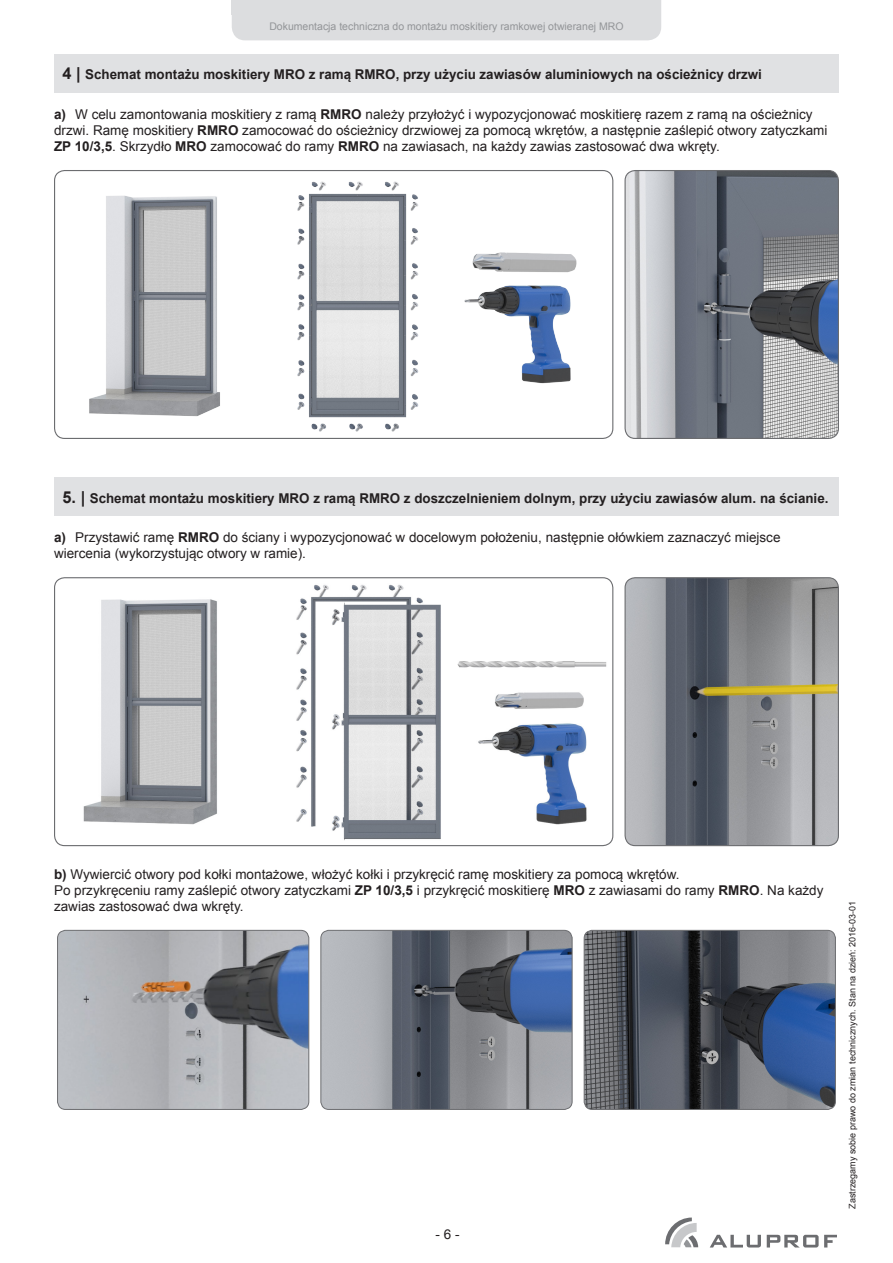
<style>
.page{position:relative;width:893px;height:1263px;background:#fff}
.page>*{position:absolute;margin:0;border:0;box-sizing:border-box;transform-origin:0 0}
.t1{font:13.5px/16.2px "Arial";color:#231f20}
.t2{font:700 13.5px "Arial";color:#231f20}
.t3{font:10.5px "Arial";color:#939598}
.t4{font:9px "Arial";color:#231f20}
.s1{font-size:16.5px}
.s2{font-weight:700}
</style>
<div class="page">
<svg style="left:665px;top:1217px;width:33px;height:30px"></svg>
<svg style="left:710px;top:1235px;width:51px;height:12px"></svg>
<svg style="left:767px;top:1235px;width:70px;height:12px"></svg>
<div style="left:232px;top:0;width:429px;height:40px;background:#dcdddf"></div>
<div style="left:54px;top:54px;width:785px;height:38px;background:#e0e1e3"></div>
<img style="left:55px;top:171px;width:522px;height:266px">
<div style="left:54px;top:170px;width:559px;height:269px;border:1px solid #6c6d70;border-radius:10px"></div>
<img style="left:626px;top:171px;width:212px;height:267px">
<div style="left:624px;top:170px;width:215px;height:269px;border:1px solid #6c6d70;border-radius:10px"></div>
<div style="left:54px;top:477px;width:785px;height:39px;background:#e0e1e3"></div>
<img style="left:55px;top:578px;width:557px;height:266px">
<div style="left:54px;top:577px;width:559px;height:269px;border:1px solid #6c6d70;border-radius:10px"></div>
<img style="left:626px;top:578px;width:212px;height:268px">
<div style="left:624px;top:577px;width:215px;height:269px;border:1px solid #6c6d70;border-radius:10px"></div>
<img style="left:59px;top:930px;width:250px;height:178px">
<div style="left:57px;top:930px;width:252px;height:180px;border:1px solid #6c6d70;border-radius:8px"></div>
<img style="left:322px;top:930px;width:249px;height:178px">
<div style="left:320px;top:930px;width:253px;height:180px;border:1px solid #6c6d70;border-radius:8px"></div>
<img style="left:584px;top:930px;width:250px;height:179px">
<div style="left:584px;top:930px;width:252px;height:180px;border:1px solid #6c6d70;border-radius:8px"></div>
<p class="t3" style="left:269px;top:19px;width:356px">Dokumentacja techniczna do montażu moskitiery ramkowej otwieranej MRO</p>
<p class="t2" style="left:63px;top:65px;width:701px"><span class="s1">4 |</span> Schemat montażu moskitiery MRO z ramą RMRO, przy użyciu zawiasów aluminiowych na ościeżnicy drzwi</p>
<p class="t1" style="left:54px;top:106px;width:775px"><span class="s2">a)</span> W celu zamontowania moskitiery z ramą <span class="s2">RMRO</span> należy przyłożyć i wypozycjonować moskitierę razem z ramą na ościeżnicy drzwi. Ramę moskitiery <span class="s2">RMRO</span> zamocować do ościeżnicy drzwiowej za pomocą wkrętów, a następnie zaślepić otwory zatyczkami<br><span class="s2">ZP 10/3,5</span>. Skrzydło <span class="s2">MRO</span> zamocować do ramy <span class="s2">RMRO</span> na zawiasach, na każdy zawias zastosować dwa wkręty.</p>
<p class="t2" style="left:63px;top:488px;width:767px"><span class="s1">5. |</span> Schemat montażu moskitiery MRO z ramą RMRO z doszczelnieniem dolnym, przy użyciu zawiasów alum. na ścianie.</p>
<p class="t1" style="left:54px;top:529px;width:728px"><span class="s2">a)</span> Przystawić ramę <span class="s2">RMRO</span> do ściany i wypozycjonować w docelowym położeniu, następnie ołówkiem zaznaczyć miejsce wiercenia (wykorzystując otwory w ramie).</p>
<p class="t1" style="left:54px;top:866px;width:627px"><span class="s2">b)</span> Wywiercić otwory pod kołki montażowe, włożyć kołki i przykręcić ramę moskitiery za pomocą wkrętów.</p>
<p class="t1" style="left:54px;top:882px;width:771px">Po przykręceniu ramy zaślepić otwory zatyczkami <span class="s2">ZP 10/3,5</span> i przykręcić moskitierę <span class="s2">MRO</span> z zawiasami do ramy <span class="s2">RMRO</span>. Na każdy zawias zastosować dwa wkręty.</p>
<p class="t1" style="left:436px;top:1226px;width:26px">- 6 -</p>
<p class="t4" style="left:846px;top:1208px;width:309px;rotate:-90deg">Zastrzegamy sobie prawo do zmian technicznych. Stan na dzień: 2016-03-01</p>
</div>
